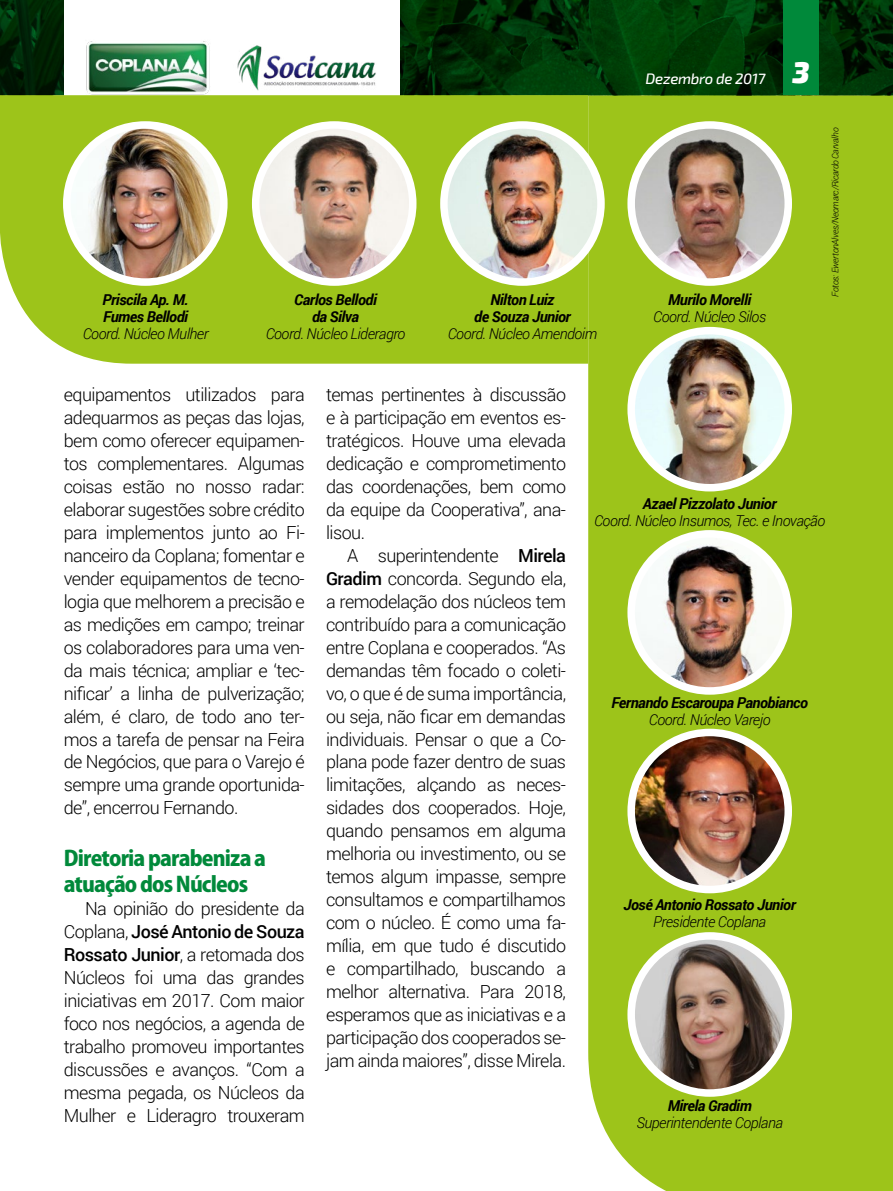
<style>
.page{position:relative;width:893px;height:1191px;background:#fff}
.page>*{position:absolute;margin:0;border:0;box-sizing:border-box;transform-origin:0 0}
.t1{font:800 21px/26px "Koz Go Pro";letter-spacing:-.04em;color:#00893a}
.t2{font:300 18px/23px "Roboto";letter-spacing:-.03em;color:#000;text-align:justify}
.t3{font:italic 300 15px "Roboto";letter-spacing:-.03em;color:#000}
.t4{font:italic 700 15px/17px "Roboto";letter-spacing:-.03em;color:#000;text-align:center}
.t5{font:italic 500 15px "Exo 2";letter-spacing:-.02em;color:#fff}
.t6{font:italic 300 9px "Roboto";letter-spacing:-.03em;color:#000}
.s1{font-weight:900;font-size:30px}
.s2{font-weight:500}
</style>
<div class="page">
<img style="left:400px;top:0;width:493px;height:95px">
<img style="left:1px;top:0;width:63px;height:95px">
<div style="left:783px;top:0;width:36px;height:95px;background:#00893a"></div>
<img style="left:237px;top:45px;width:139px;height:46px">
<img style="left:86px;top:41px;width:124px;height:54px">
<hr style="left:0;top:0;width:1px;height:95px;background:#00893a">
<svg style="left:0;top:95px;width:588px;height:269px;background:#a3c728"></svg>
<div style="left:588px;top:96px;width:305px;height:1095px;background:#9dc41a"></div>
<img style="left:631px;top:331px;width:157px;height:157px;border-radius:79px">
<div style="left:627px;top:327px;width:165px;height:164px;border:8px solid #fff;border-radius:50%"></div>
<img style="left:631px;top:125px;width:157px;height:157px;border-radius:79px">
<div style="left:627px;top:121px;width:165px;height:165px;border:8px solid #fff;border-radius:50%"></div>
<img style="left:631px;top:534px;width:157px;height:157px;border-radius:79px">
<div style="left:627px;top:530px;width:165px;height:164px;border:8px solid #fff;border-radius:50%"></div>
<img style="left:256px;top:125px;width:157px;height:157px;border-radius:79px">
<div style="left:252px;top:121px;width:164px;height:165px;border:8px solid #fff;border-radius:50%"></div>
<img style="left:67px;top:125px;width:157px;height:157px;border-radius:79px">
<div style="left:63px;top:121px;width:165px;height:165px;border:8px solid #fff;border-radius:50%"></div>
<img style="left:444px;top:125px;width:157px;height:157px;border-radius:79px">
<div style="left:440px;top:121px;width:165px;height:165px;border:8px solid #fff;border-radius:50%"></div>
<img style="left:631px;top:732px;width:157px;height:157px;border-radius:79px">
<div style="left:627px;top:728px;width:165px;height:165px;border:8px solid #fff;border-radius:50%"></div>
<img style="left:631px;top:936px;width:157px;height:157px;border-radius:79px">
<div style="left:627px;top:932px;width:165px;height:164px;border:8px solid #fff;border-radius:50%"></div>
<p class="t4" style="left:102px;top:290px;width:88px;text-align:left">Priscila Ap. M.<br>Fumes Bellodi</p>
<p class="t3" style="left:83px;top:323px;width:127px">Coord. Núcleo Mulher</p>
<p class="t4" style="left:294px;top:290px;width:84px">Carlos Bellodi da Silva</p>
<p class="t3" style="left:266px;top:323px;width:141px">Coord. Núcleo Lideragro</p>
<p class="t4" style="left:474px;top:290px;width:98px">Nilton Luiz<br>de Souza Junior</p>
<p class="t3" style="left:448px;top:323px;width:151px">Coord. Núcleo Amendoim</p>
<p class="t5" style="left:646px;top:70px;width:165px">Dezembro de 2017 <span class="s1">3</span></p>
<p class="t4" style="left:668px;top:290px;width:85px">Murilo Morelli</p>
<p class="t3" style="left:653px;top:306px;width:115px">Coord. Núcleo Silos</p>
<p class="t6" style="left:829px;top:297px;width:170px;rotate:-90deg">Fotos: EwertonAlves/Neomarc/Ricardo Carvalho</p>
<p class="t2" style="left:64px;top:383px;width:243px">equipamentos utilizados para adequarmos as peças das lojas, bem como oferecer equipamen&shy;tos complementares. Algumas coisas estão no nosso radar: elaborar sugestões sobre crédito para implementos junto ao Fi&shy;nanceiro da Coplana; fomentar e vender equipamentos de tecno&shy;logia que melhorem a precisão e as medições em campo; treinar os colaboradores para uma ven&shy;da mais técnica; ampliar e ‘tec&shy;nificar’ a linha de pulverização; além, é claro, de todo ano ter&shy;mos a tarefa de pensar na Feira de Negócios, que para o Varejo é sempre uma grande oportunida&shy;de”, encerrou Fernando.</p>
<p class="t1" style="left:64px;top:847px;width:204px">Diretoria parabeniza a atuação dos Núcleos</p>
<p class="t2" style="left:64px;top:896px;width:243px;text-indent:21px">Na opinião do presidente da Coplana, <span class="s2">José Antonio de Souza Rossato Junior</span>, a retomada dos Núcleos foi uma das grandes iniciativas em 2017. Com maior foco nos negócios, a agenda de trabalho promoveu importantes discussões e avanços. “Com a mesma pegada, os Núcleos da Mulher e Lideragro trouxeram</p>
<p class="t2" style="left:326px;top:383px;width:242px">temas pertinentes à discussão e à participação em eventos es&shy;tratégicos. Houve uma elevada dedicação e comprometimento das coordenações, bem como da equipe da Cooperativa”, ana&shy;lisou.</p>
<p class="t2" style="left:326px;top:543px;width:242px;text-indent:21px">A superintendente <span class="s2">Mirela Gradim</span> concorda. Segundo ela, a remodelação dos núcleos tem contribuído para a comunicação entre Coplana e cooperados. “As demandas têm focado o coleti&shy;vo, o que é de suma importância, ou seja, não ficar em demandas individuais. Pensar o que a Co&shy;plana pode fazer dentro de suas limitações, alçando as neces&shy;sidades dos cooperados. Hoje, quando pensamos em alguma melhoria ou investimento, ou se temos algum impasse, sempre consultamos e compartilhamos com o núcleo. É como uma fa&shy;mília, em que tudo é discutido e compartilhado, buscando a melhor alternativa. Para 2018, esperamos que as iniciativas e a participação dos cooperados se&shy;jam ainda maiores”, disse Mirela.</p>
<p class="t4" style="left:643px;top:495px;width:135px">Azael Pizzolato Junior</p>
<p class="t3" style="left:594px;top:510px;width:233px">Coord. Núcleo Insumos, Tec. e Inovação</p>
<p class="t4" style="left:611px;top:693px;width:198px">Fernando Escaroupa Panobianco</p>
<p class="t3" style="left:649px;top:709px;width:123px">Coord. Núcleo Varejo</p>
<p class="t4" style="left:623px;top:896px;width:174px">José Antonio Rossato Junior</p>
<p class="t3" style="left:653px;top:911px;width:114px">Presidente Coplana</p>
<p class="t4" style="left:668px;top:1096px;width:86px">Mirela Gradim</p>
<p class="t3" style="left:636px;top:1112px;width:148px">Superintendente Coplana</p>
</div>
